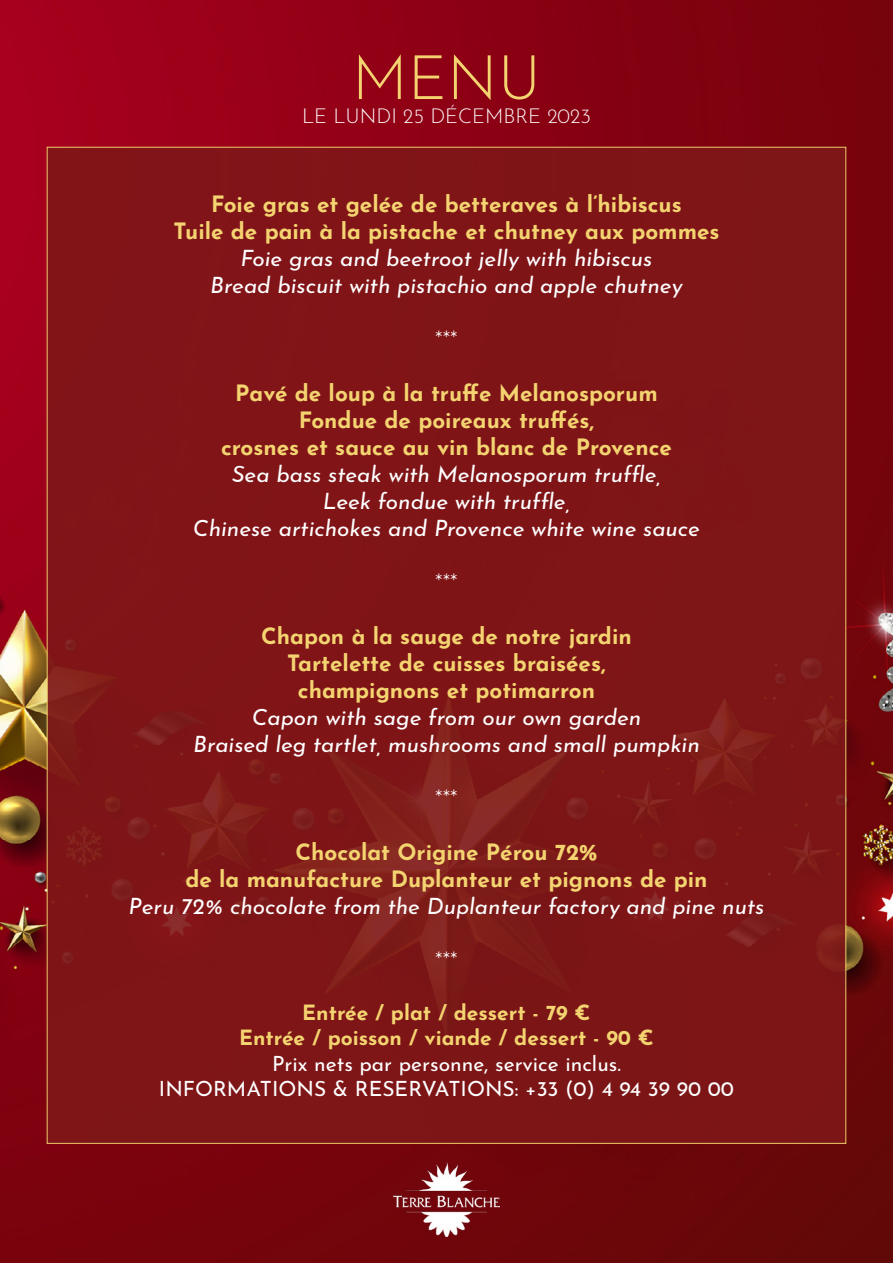
<style>
.page{position:relative;width:893px;height:1263px;background:#fff}
.page>*{position:absolute;margin:0;border:0;box-sizing:border-box;transform-origin:0 0}
.t1{font:300 61.5px "Josefin Sans";color:#f4d470}
.t2{font:700 22.5px/27px "Josefin Sans";color:#f4d470;text-align:center}
.t3{font:italic 22.5px/27px "Josefin Sans";color:#fff;text-align:center}
.t4{font:300 22.5px "Josefin Sans";color:#fff}
.t5{font:21px/25.2px "Josefin Sans";color:#fff;text-align:center}
.t6{font:700 21px/25.2px "Josefin Sans";color:#f4d470;text-align:center}
.t7{font:300 20.25px "Josefin Sans";color:#fff}
</style>
<div class="page">
<img style="left:0;top:0;width:893px;height:1263px">
<div style="left:47px;top:147px;width:799px;height:997px;background:#7f1718"></div>
<img style="left:394px;top:1163px;width:105px;height:73px">
<h1 class="t1" style="left:352px;top:30px;width:191px">MENU</h1>
<p class="t7" style="left:302px;top:101px;width:290px">LE LUNDI 25 DÉCEMBRE 2023</p>
<p class="t2" style="left:173px;top:187px;width:548px">Foie gras et gelée de betteraves à l’hibiscus<br>Tuile de pain à la pistache et chutney aux pommes</p>
<p class="t3" style="left:210px;top:242px;width:474px">Foie gras and beetroot jelly with hibiscus<br>Bread biscuit with pistachio and apple chutney</p>
<p class="t4" style="left:435px;top:321px;width:24px">***</p>
<p class="t2" style="left:221px;top:376px;width:452px">Pavé de loup à la truffe Melanosporum<br>Fondue de poireaux truffés,<br>crosnes et sauce au vin blanc de Provence</p>
<p class="t3" style="left:193px;top:458px;width:509px">Sea bass steak with Melanosporum truffle,<br>Leek fondue with truffle,<br>Chinese artichokes and Provence white wine sauce</p>
<p class="t4" style="left:435px;top:564px;width:24px">***</p>
<p class="t2" style="left:261px;top:619px;width:372px">Chapon à la sauge de notre jardin<br>Tartelette de cuisses braisées, champignons et potimarron</p>
<p class="t3" style="left:193px;top:701px;width:508px">Capon with sage from our own garden<br>Braised leg tartlet, mushrooms and small pumpkin</p>
<p class="t4" style="left:435px;top:780px;width:24px">***</p>
<p class="t2" style="left:185px;top:835px;width:524px">Chocolat Origine Pérou 72%<br>de la manufacture Duplanteur et pignons de pin</p>
<p class="t3" style="left:129px;top:890px;width:637px">Peru 72% chocolate from the Duplanteur factory and pine nuts</p>
<p class="t4" style="left:435px;top:942px;width:24px">***</p>
<p class="t6" style="left:239px;top:997px;width:416px">Entrée / plat / dessert - 79 €<br>Entrée / poisson / viande / dessert - 90 €</p>
<p class="t5" style="left:159px;top:1048px;width:576px">Prix nets par personne, service inclus.<br>INFORMATIONS &amp; RESERVATIONS: +33 (0) 4 94 39 90 00</p>
</div>
